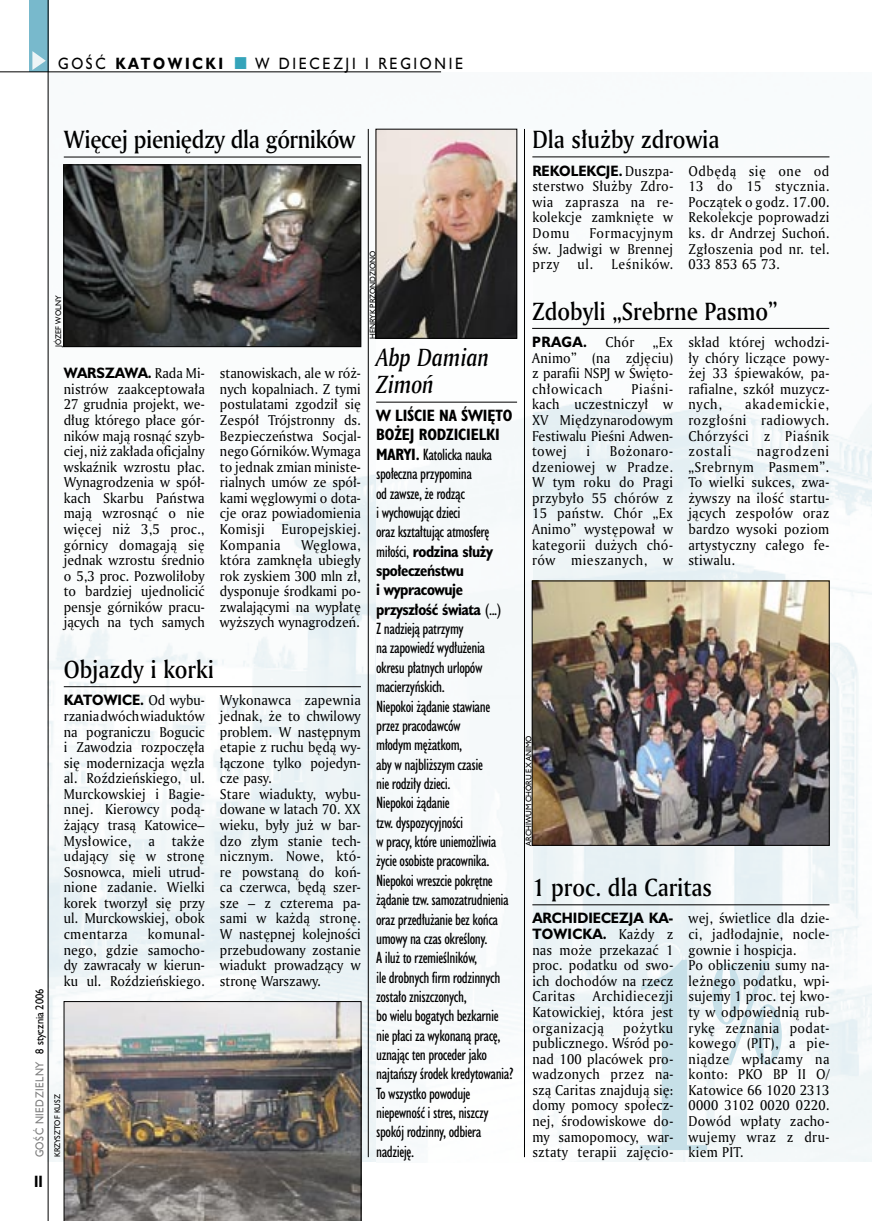
<style>
.page{position:relative;width:872px;height:1221px;background:#fff}
.page>*{position:absolute;margin:0;border:0;box-sizing:border-box;transform-origin:0 0}
._05d_tytyl_Kronika_AmMd_16_pt{font:24px "Amerigo Md PL";color:#000;scale:.9 1}
._05d_tytyl_Kronika_AmMd_16_pt-2{font:24px "Amerigo Md PL";letter-spacing:-.02em;color:#000;scale:.9 1}
._05d_tytyl_Kronika_AmMd_16_pt-3{font:italic 24px/27px "Amerigo Md PL";color:#000;scale:.9 1}
._03-5_body_wypowiedz_lewo{font:15px/19.4px "Humanst 521 Cn PL";letter-spacing:-.03em;color:#000}
._15a_temat_lewo{font:15px "Humanst 521 PL";letter-spacing:.2em;color:#000;scale:.9 1}
._15a_temat_lewo-2{font:700 15px "Humanst 521 PL";letter-spacing:.2em;color:#000;scale:.9 1}
._16_pagina_lewa{font:700 15px "Humanst 521 Cn PL";color:#000;scale:.94 1}
._03_body_bez_akapitu{font:13.8px/15.6px "Amerigo PL";letter-spacing:.02em;color:#000;text-align:justify;scale:.94 1}
._03_body_bez_akapitu-2{font:13.8px "Amerigo PL";letter-spacing:.05em;color:#000;scale:.94 1}
._03_body_bez_akapitu-3{font:700 13.8px "Humanst 521 PL";letter-spacing:.03em;color:#000;scale:.94 1}
._18a_data_lewa_GOSC{font:10.5px "Humanst 521 PL";letter-spacing:.05em;color:#7c7c7c;scale:.9 1}
._18_data_lewa{font:10.5px "Humanst 521 PL";color:#000;scale:.9 1}
._09a_autor_zdjecia_Hu_5_pt{font:7.5px "Humanst 521 PL";color:#000;scale:.94 1}
.s1{font-weight:400}
.s2{font-family:"Humanst 521 PL";font-weight:700}
.s3{font-weight:700}
</style>
<div class="page">
<img style="left:49px;top:72px;width:823px;height:1089px">
<div style="left:29px;top:0;width:19px;height:72px;background:#78b9cc"></div>
<svg style="left:32px;top:51px;width:14px;height:19px"></svg>
<hr style="left:48px;top:0;width:1px;height:1220px;background:#000">
<hr style="left:0;top:72px;width:441px;height:1px;background:#000">
<hr style="left:368px;top:129px;width:1px;height:1027px;background:#000">
<img style="left:376px;top:129px;width:156px;height:1032px">
<hr style="left:376px;top:402px;width:141px;height:1px;background:#000">
<img style="left:378px;top:131px;width:137px;height:205px">
<div style="left:376px;top:129px;width:141px;height:209px;border:1px solid #000"></div>
<hr style="left:524px;top:129px;width:1px;height:1027px;background:#000">
<hr style="left:64px;top:686px;width:297px;height:1px;background:#000">
<img style="left:64px;top:1001px;width:297px;height:219px">
<hr style="left:64px;top:157px;width:297px;height:1px;background:#000">
<img style="left:65px;top:166px;width:294px;height:179px">
<div style="left:63px;top:164px;width:298px;height:183px;border:1px solid #000"></div>
<hr style="left:532px;top:156px;width:297px;height:1px;background:#000">
<hr style="left:532px;top:328px;width:297px;height:1px;background:#000">
<img style="left:534px;top:582px;width:293px;height:261px">
<div style="left:532px;top:580px;width:297px;height:265px;border:1px solid #000"></div>
<hr style="left:532px;top:904px;width:297px;height:1px;background:#000">
<svg style="left:639px;top:959px;width:143px;height:190px"></svg>
<p class="_15a_temat_lewo-2" style="left:58px;top:53px;width:185px"><span class="s1">GOŚĆ</span> KATOWICKI</p>
<p class="_15a_temat_lewo" style="left:255px;top:53px;width:232px">W DIECEZJI I REGIONIE</p>
<p class="_05d_tytyl_Kronika_AmMd_16_pt-2" style="left:64px;top:123px;width:326px">Więcej pieniędzy dla górników</p>
<p class="_09a_autor_zdjecia_Hu_5_pt" style="left:53px;top:347px;width:56px;rotate:-90deg">JÓZEF WOLNY</p>
<p class="_03_body_bez_akapitu" style="left:64px;top:365px;width:151px"><span class="s2">WARSZAWA.</span> Rada Mi&shy;nistrów zaakceptowała 27 grudnia projekt, we&shy;dług którego płace gór&shy;ników mają rosnąć szyb&shy;ciej, niż zakłada oficjalny wskaźnik wzrostu płac.<br>Wynagrodzenia w spół&shy;kach Skarbu Państwa mają wzrosnąć o nie więcej niż 3,5 proc., górnicy domagają się jednak wzrostu średnio o 5,3 proc. Pozwoliłoby to bardziej ujednolicić pensje górników pracu&shy;jących na tych samych</p>
<p class="_03_body_bez_akapitu" style="left:220px;top:365px;width:151px">stanowiskach, ale w róż&shy;nych kopalniach. Z tymi postulatami zgodził się Zespół Trójstronny ds.<br>Bezpieczeństwa Socjal&shy;nego Górników. Wymaga to jednak zmian ministe&shy;rialnych umów ze spół&shy;kami węglowymi o dota&shy;cje oraz powiadomienia Komisji Europejskiej.<br>Kompania</p>
<p class="_03_body_bez_akapitu" style="left:220px;top:536px;width:151px;text-indent:81px">Węglowa, która zamknęła ubiegły rok zyskiem 300 mln zł, dysponuje środkami po&shy;zwalającymi na wypłatę wyższych wynagrodzeń.</p>
<p class="_18_data_lewa" style="left:33px;top:1053px;width:74px;rotate:-90deg">8 stycznia 2006</p>
<p class="_18a_data_lewa_GOSC" style="left:33px;top:1157px;width:108px;rotate:-90deg">GOŚĆ NIEDZIELNY</p>
<p class="_16_pagina_lewa" style="left:34px;top:1170px;width:11px">II</p>
<p class="_05d_tytyl_Kronika_AmMd_16_pt" style="left:64px;top:653px;width:168px">Objazdy i korki</p>
<p class="_03_body_bez_akapitu" style="left:64px;top:692px;width:151px"><span class="s2">KATOWICE.</span> Od wybu&shy;rzania dwóch wiaduktów na pograniczu Bogucic i Zawodzia rozpoczęła się modernizacja węzła al. Roździeńskiego, ul.<br>Murckowskiej i Bagie&shy;nnej. Kierowcy podą&shy;żający trasą Katowice– Mysłowice, a także udający się w stronę Sosnowca, mieli utrud&shy;nione zadanie. Wielki korek tworzył się przy ul. Murckowskiej, obok cmentarza</p>
<p class="_03_body_bez_akapitu" style="left:220px;top:692px;width:151px">Wykonawca zapewnia jednak, że to chwilowy problem. W następnym etapie z ruchu będą wy&shy;łączone tylko pojedyn&shy;cze pasy.</p>
<p class="_03_body_bez_akapitu" style="left:220px;top:785px;width:151px">Stare wiadukty, wybu&shy;dowane w latach 70. XX wieku, były już w bar&shy;dzo złym stanie tech&shy;nicznym. Nowe, któ&shy;re powstaną do koń&shy;ca czerwca, będą szer&shy;sze – z czterema pa&shy;sami w każdą stronę.<br>W następnej kolejności przebudowany zostanie wiadukt prowadzący w stronę Warszawy.</p>
<p class="_03_body_bez_akapitu" style="left:64px;top:925px;width:151px;text-indent:84px">komunal&shy;nego, gdzie samocho&shy;dy zawracały w kierun&shy;ku ul. Roździeńskiego.</p>
<p class="_09a_autor_zdjecia_Hu_5_pt" style="left:52px;top:1156px;width:68px;rotate:-90deg">KRZYSZTOF KUSZ</p>
<p class="_09a_autor_zdjecia_Hu_5_pt" style="left:368px;top:339px;width:96px;rotate:-90deg">HENRYK PRZONDZIONO</p>
<p class="_05d_tytyl_Kronika_AmMd_16_pt-3" style="left:376px;top:343px;width:127px">Abp Damian<br>Zimoń</p>
<p class="_03-5_body_wypowiedz_lewo" style="left:376px;top:406px;width:139px"><span class="s3">W LIŚCIE NA ŚWIĘTO<br>BOŻEJ RODZICIELKI<br>MARYI.</span> Katolicka nauka społeczna przypomina<br>od zawsze, że rodząc<br>i wychowując dzieci<br>oraz kształtując atmosferę miłości, <span class="s3">rodzina służy społeczeństwu<br>i wypracowuje przyszłość świata</span> (...)<br>Z nadzieją patrzymy<br>na zapowiedź wydłużenia okresu płatnych urlopów macierzyńskich.<br>Niepokoi żądanie stawiane przez pracodawców<br>młodym mężatkom,<br>aby w najbliższym czasie<br>nie rodziły dzieci.<br>Niepokoi żądanie<br>tzw. dyspozycyjności<br>w pracy, które uniemożliwia życie osobiste pracownika.<br>Niepokoi wreszcie pokrętne żądanie tzw. samozatrudnienia oraz przedłużanie bez końca umowy na czas określony.<br>A iluż to rzemieślników,<br>ile drobnych firm rodzinnych zostało zniszczonych,<br>bo wielu bogatych bezkarnie nie płaci za wykonaną pracę, uznając ten proceder jako najtańszy środek kredytowania?<br>To wszystko powoduje niepewność i stres, niszczy spokój rodzinny, odbiera nadzieję.</p>
<p class="_05d_tytyl_Kronika_AmMd_16_pt" style="left:532px;top:123px;width:209px">Dla służby zdrowia</p>
<p class="_03_body_bez_akapitu" style="left:532px;top:162px;width:151px"><span class="s2">REKOLEKCJE.</span> Duszpa&shy;sterstwo Służby Zdro&shy;wia zaprasza na re&shy;kolekcje zamknięte w Domu</p>
<p class="_03_body_bez_akapitu" style="left:532px;top:225px;width:151px;text-indent:57px">Formacyjnym św. Jadwigi w Brennej przy</p>
<p class="_03_body_bez_akapitu-2" style="left:577px;top:255px;width:103px">ul. Leśników.</p>
<p class="_03_body_bez_akapitu" style="left:688px;top:162px;width:151px">Odbędą się one od 13 do 15 stycznia.<br>Początek o godz. 17.00.<br>Rekolekcje poprowadzi ks. dr Andrzej Suchoń.<br>Zgłoszenia pod nr. tel.<br>033 853 65 73.</p>
<p class="_05d_tytyl_Kronika_AmMd_16_pt" style="left:532px;top:295px;width:274px">Zdobyli „Srebrne Pasmo”</p>
<p class="_03_body_bez_akapitu-3" style="left:532px;top:332px;width:60px">PRAGA.</p>
<p class="_03_body_bez_akapitu" style="left:605px;top:334px;width:32px">Chór</p>
<p class="_03_body_bez_akapitu" style="left:688px;top:334px;width:151px">skład której wchodzi&shy;ły chóry liczące powy&shy;żej 33 śpiewaków, pa&shy;rafialne, szkół muzycz&shy;nych,</p>
<p class="_03_body_bez_akapitu" style="left:532px;top:334px;width:151px;text-indent:121px">„Ex Animo” (na zdjęciu) z parafii NSPJ w Święto&shy;chłowicach</p>
<p class="_03_body_bez_akapitu" style="left:532px;top:380px;width:151px;text-indent:99px">Piaśni&shy;kach uczestniczył w XV Międzynarodowym Festiwalu Pieśni Adwen&shy;towej</p>
<p class="_03_body_bez_akapitu" style="left:688px;top:396px;width:151px;text-indent:57px">akademickie, rozgłośni radiowych.<br>Chórzyści z Piaśnik zostali</p>
<p class="_03_body_bez_akapitu" style="left:688px;top:443px;width:151px;text-indent:68px">nagrodzeni „Srebrnym Pasmem”.<br>To wielki sukces, zwa&shy;żywszy na ilość startu&shy;jących zespołów oraz bardzo wysoki poziom artystyczny całego fe&shy;stiwalu.</p>
<p class="_03_body_bez_akapitu" style="left:532px;top:443px;width:151px;text-indent:78px">Bożonaro&shy;dzeniowej w Pradze.<br>W tym roku do Pragi przybyło 55 chórów z 15 państw. Chór „Ex Animo” występował w kategorii dużych chó&shy;rów mieszanych, w</p>
<p class="_03_body_bez_akapitu" style="left:586px;top:443px;width:5px">i</p>
<p class="_09a_autor_zdjecia_Hu_5_pt" style="left:523px;top:845px;width:119px;rotate:-90deg">ARCHIWUM CHÓRU EX ANIMO</p>
<p class="_05d_tytyl_Kronika_AmMd_16_pt" style="left:532px;top:871px;width:201px">1 proc. dla Caritas</p>
<p class="_03_body_bez_akapitu" style="left:532px;top:910px;width:151px"><span class="s2">ARCHIDIECEZJA KA-TOWICKA.</span> Każdy z nas może przekazać 1 proc. podatku od swo&shy;ich dochodów na rzecz Caritas</p>
<p class="_03_body_bez_akapitu" style="left:688px;top:910px;width:151px">wej, świetlice dla dzie&shy;ci, jadłodajnie, nocle&shy;gownie i hospicja.</p>
<p class="_03_body_bez_akapitu" style="left:688px;top:957px;width:151px">Po obliczeniu sumy na&shy;leżnego podatku, wpi&shy;sujemy 1 proc. tej kwo&shy;ty w odpowiednią rub&shy;rykę zeznania podat&shy;kowego (PIT), a pie&shy;niądze wpłacamy na konto: PKO BP II O/ Katowice 66 1020 2313<br>0000 3102 0020 0220.<br>Dowód wpłaty zacho&shy;wujemy wraz z dru&shy;kiem PIT.</p>
<p class="_03_body_bez_akapitu" style="left:532px;top:988px;width:151px;text-indent:61px">Archidiecezji Katowickiej, która jest organizacją</p>
<p class="_03_body_bez_akapitu" style="left:532px;top:1019px;width:151px;text-indent:91px">pożytku publicznego. Wśród po&shy;nad 100 placówek pro&shy;wadzonych przez na&shy;szą Caritas znajdują się: domy pomocy społecz&shy;nej, środowiskowe do&shy;my samopomocy, war&shy;sztaty terapii zajęcio-</p>
</div>
